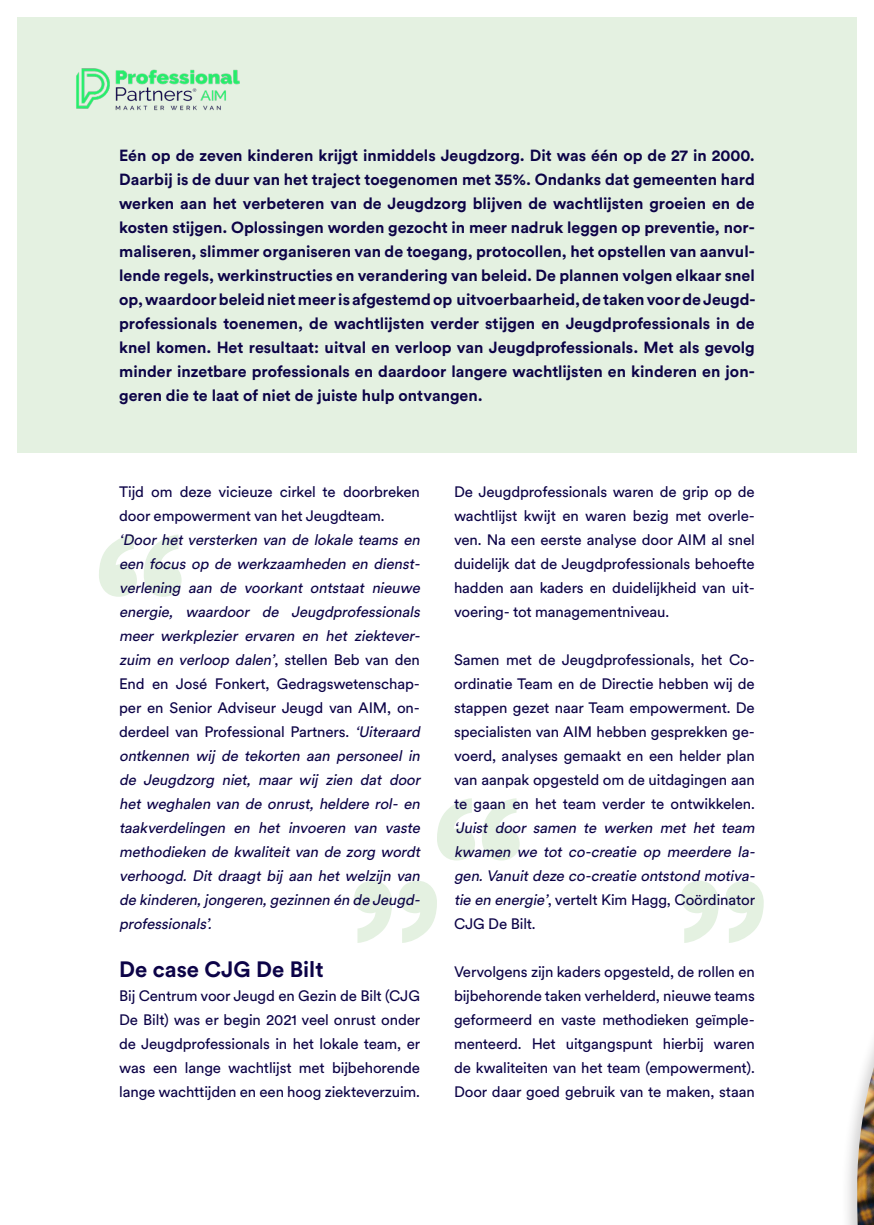
<style>
.page{position:relative;width:874px;height:1225px;background:#fff}
.page>*{position:absolute;margin:0;border:0;box-sizing:border-box;transform-origin:0 0}
.PP_Tussenkop{font:700 22px "Circular Std";color:#0c0347}
.PP_Plat_Black{font:700 16px/24px "Circular Std";color:#0c0347;text-align:justify}
.PP_Plat{font:15px/24px "Circular XX";letter-spacing:-.01em;color:#0c0347;text-align:justify}
.PP_Plat-2{font:italic 15px/24px "Circular XX";color:#0c0347}
.s1{font-style:normal}
.s2{font-style:italic}
</style>
<div class="page">
<div style="left:839px;top:757px;width:34px;height:468px;background:#231f20;opacity:.2"></div>
<img style="left:856px;top:757px;width:17px;height:465px">
<svg style="left:99px;top:534px;width:82px;height:63px"></svg>
<svg style="left:437px;top:798px;width:82px;height:62px"></svg>
<svg style="left:354px;top:881px;width:83px;height:62px"></svg>
<svg style="left:681px;top:881px;width:82px;height:62px"></svg>
<div style="left:17px;top:17px;width:839px;height:435px;background:#e4f1e1"></div>
<img style="left:76px;top:68px;width:164px;height:43px">
<p class="PP_Plat_Black" style="left:119px;top:143px;width:637px">Eén op de zeven kinderen krijgt inmiddels Jeugdzorg. Dit was één op de 27 in 2000.<br>Daarbij is de duur van het traject toegenomen met 35%. Ondanks dat gemeenten hard werken aan het verbeteren van de Jeugdzorg blijven de wachtlijsten groeien en de kosten stijgen. Oplossingen worden gezocht in meer nadruk leggen op preventie, nor&shy;maliseren, slimmer organiseren van de toegang, protocollen, het opstellen van aanvul&shy;lende regels, werkinstructies en verandering van beleid. De plannen volgen elkaar snel op, waardoor beleid niet meer is afgestemd op uitvoerbaarheid, de taken voor de Jeugd&shy;professionals toenemen, de wachtlijsten verder stijgen en Jeugdprofessionals in de knel komen. Het resultaat: uitval en verloop van Jeugdprofessionals. Met als gevolg minder inzetbare professionals en daardoor langere wachtlijsten en kinderen en jon&shy;geren die te laat of niet de juiste hulp ontvangen.</p>
<p class="PP_Plat" style="left:119px;top:479px;width:302px">Tijd om deze vicieuze cirkel te doorbreken door empowerment van het Jeugdteam.</p>
<p class="PP_Plat-2" style="left:119px;top:527px;width:306px">‘Door het versterken van de lokale teams en een focus op de werkzaamheden en dienst&shy;verlening aan de voorkant ontstaat nieuwe energie, waardoor de Jeugdprofessionals meer werkplezier ervaren en het ziektever&shy;zuim en verloop dalen’<span class="s1">, ste l l e n B e b va n d e n End en José Fonkert, Gedragswetenschap&shy;per en Senior Adviseur Jeugd van AIM, on&shy;derdeel van Professional Partners.</span> ‘Uiteraard ontkennen wij de tekorten aan personeel in de Jeugdzorg niet, maar wij zien dat door het weghalen van de onrust, heldere rol- en taakverdelingen en het invoeren van vaste methodieken de kwaliteit van de zorg wordt verhoogd. Dit draagt bij aan het welzijn van de kinderen,jongeren,gezinnen én de Jeugd&shy;professionals’.</p>
<p class="PP_Tussenkop" style="left:119px;top:955px;width:206px">De case CJG De Bilt</p>
<p class="PP_Plat" style="left:119px;top:983px;width:302px">Bij Centrum voor Jeugd en Gezin de Bilt (CJG De Bilt) was er begin 2021 veel onrust onder de Jeugdprofessionals in het lokale team, er was een lange wachtlijst met bijbehorende lange wachttijden en een hoog ziekteverzuim.</p>
<p class="PP_Plat" style="left:454px;top:479px;width:302px">De Jeugdprofessionals waren de grip op de wachtlijst kwijt en waren bezig met overle&shy;ven. Na een eerste analyse door AIM al snel duidelijk dat de Jeugdprofessionals behoefte hadden aan kaders en duidelijkheid van uit&shy;voering- tot managementniveau.</p>
<p class="PP_Plat" style="left:454px;top:647px;width:305px;text-align:left">Samen met de Jeugdprofessionals, het Co&shy;ördinatie Team en de Directie hebben wij de stappen gezet naar Team empowerment. De specialisten van AIM hebben gesprekken ge&shy;voerd, analyses gemaakt en een helder plan van aanpak opgesteld om de uitdagingen aan te gaan en het team verder te ontwikkelen. <span class="s2">‘Juist door samen te werken met het team kwamen we tot co-creatie op meerdere la&shy;gen.Vanuitdeze co-creatie ontstond motiva&shy;tie en energie’</span>, vertelt Kim Hagg, Coördinator CJG De Bilt.</p>
<p class="PP_Plat" style="left:454px;top:959px;width:302px">Vervolgens zijn kaders opgesteld, de rollen en bijbehorende taken verhelderd, nieuwe teams geformeerd en vaste methodieken geïmple&shy;menteerd. Het uitgangspunt hierbij waren de kwaliteiten van het team (empowerment).<br>Door daar goed gebruik van te maken, staan</p>
</div>
